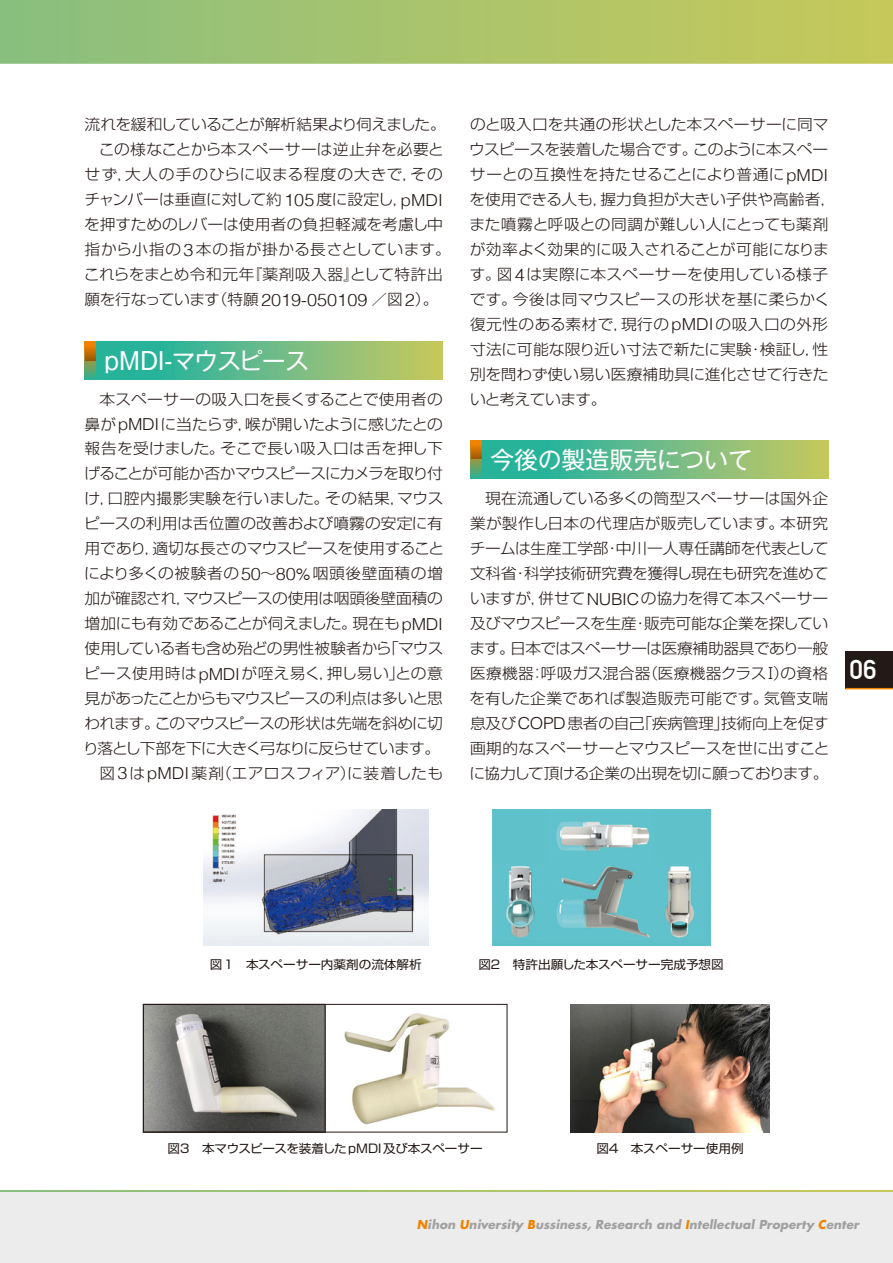
<style>
.page{position:relative;width:893px;height:1263px;background:#fff}
.page>*{position:absolute;margin:0;border:0;box-sizing:border-box;transform-origin:0 0}
.t1{font:700 26.7px "DIN Alternate";color:#fff;scale:1.05 1}
.t2{font:24px "Gothic MB101 Pro";letter-spacing:-.01em;color:#fff}
.t3{font:24px "Gothic MB101 Pro";letter-spacing:-.03em;color:#fff}
.t4{font:300 15px/24.9px "Shin Go Pro";letter-spacing:-.01em;color:#231916;text-align:right;scale:1.05 1}
.t5{font:300 15px "Shin Go Pro";letter-spacing:-.03em;color:#231916;scale:1.05 1}
.t6{font:300 15px "Shin Go Pro";letter-spacing:-.04em;color:#231916;scale:1.05 1}
.t7{font:300 15px "Shin Go Pro";letter-spacing:.015em;color:#231916;scale:1.05 1}
.t8{font:300 15px "Shin Go Pro";letter-spacing:.055em;color:#231916;scale:1.05 1}
.t9{font:300 15px "Shin Go Pro";letter-spacing:.04em;color:#231916;scale:1.05 1}
.t10{font:300 15px "Shin Go Pro";letter-spacing:.01em;color:#231916;scale:1.05 1}
.t11{font:italic 700 12px "Futura";letter-spacing:.01em;color:#a0a0a1}
.t12{font:12px "Shin Go Pro";color:#231916;scale:1.05 1}
.t13{font:12px "Shin Go Pro";letter-spacing:-.025em;color:#231916;scale:1.05 1}
.s1{font-family:"Helvetica";font-size:17.25px}
.s2{font-family:"Helvetica";font-size:16.5px}
.s3{color:#f08300}
</style>
<div class="page">
<svg style="left:0;top:0;width:893px;height:64px;background:#a9c46c"></svg>
<div style="left:0;top:1191px;width:893px;height:72px;background:#ececec"></div>
<svg style="left:0;top:1191px;width:893px;height:1px"></svg>
<div style="left:845px;top:651px;width:48px;height:38px;background:#231916"></div>
<hr style="left:845px;top:688px;width:48px;height:1px;background:#f08300">
<svg style="left:482px;top:440px;width:346px;height:38px;background:#6bbb84"></svg>
<svg style="left:471px;top:440px;width:11px;height:38px"></svg>
<svg style="left:96px;top:342px;width:346px;height:37px;background:#6bbb84"></svg>
<svg style="left:85px;top:342px;width:11px;height:37px"></svg>
<img style="left:492px;top:810px;width:218px;height:136px">
<img style="left:145px;top:1006px;width:178px;height:124px">
<img style="left:332px;top:1003px;width:170px;height:130px">
<img style="left:571px;top:1004px;width:199px;height:128px">
<svg style="left:203px;top:810px;width:225px;height:136px"></svg>
<div style="left:143px;top:1004px;width:364px;height:128px;border:1px solid #231916"></div>
<p class="t6" style="left:85px;top:112px;width:345px">流れを緩和していることが解析結果より伺えました。</p>
<p class="t10" style="left:99px;top:137px;width:330px">この様なことから本スペーサーは逆止弁を必要と</p>
<p class="t8" style="left:85px;top:162px;width:343px">せず，大人の手のひらに収まる程度の大きで，その</p>
<p class="t4" style="left:84px;top:185px;width:343px">チャンバーは垂直に対して約<span class="s1">105</span>度に設定し，<span class="s2">pMDI</span></p>
<p class="t4" style="left:84px;top:210px;width:343px">を押すためのレバーは使用者の負担軽減を考慮し中</p>
<p class="t9" style="left:85px;top:237px;width:350px">指から小指の<span class="s1">3</span>本の指が掛かる長さとしています。</p>
<p class="t7" style="left:84px;top:262px;width:344px">これらをまとめ令和元年『薬剤吸入器』として特許出</p>
<p class="t5" style="left:85px;top:287px;width:339px">願を行なっています（特願<span class="s1">2019</span><span class="s2">-</span><span class="s1">050109</span> ／図<span class="s1">2</span>）。</p>
<h2 class="t3" style="left:104px;top:341px;width:207px">pMDI-マウスピース</h2>
<p class="t4" style="left:83px;top:385px;width:345px">本スペーサーの吸入口を長くすることで使用者の鼻が<span class="s2">pMDI</span>に当たらず，喉が開いたように感じたとの報告を受けました。そこで長い吸入口は舌を押し下げることが可能か否かマウスピースにカメラを取り付け，口腔内撮影実験を行いました。その結果，マウスピースの利用は舌位置の改善および噴霧の安定に有用であり，適切な長さのマウスピースを使用することにより多くの被験者の<span class="s1">50</span>～<span class="s1">80</span><span class="s2">%</span>咽頭後壁面積の増加が確認され，マウスピースの使用は咽頭後壁面積の増加にも有効であることが伺えました。現在も<span class="s2">pMDI</span>使用している者も含め殆どの男性被験者から「マウスピース使用時は<span class="s2">pMDI</span>が咥え易く，押し易い」との意見があったことからもマウスピースの利点は多いと思われます。このマウスピースの形状は先端を斜めに切り落とし下部を下に大きく弓なりに反らせています。図<span class="s1">3</span>は<span class="s2">pMDI</span>薬剤（エアロスフィア）に装着したも</p>
<p class="t4" style="left:469px;top:110px;width:351px;text-align:left">のと吸入口を共通の形状とした本スペーサーに同マウスピースを装着した場合です。このように本スペーサーとの互換性を持たせることにより普通に<span class="s2">pMDI</span>を使用できる人も，握力負担が大きい子供や高齢者，また噴霧と呼吸との同調が難しい人にとっても薬剤が効率よく効果的に吸入されることが可能になります。図<span class="s1">4</span>は実際に本スペーサーを使用している様子です。今後は同マウスピースの形状を基に柔らかく復元性のある素材で，現行の<span class="s2">pMDI</span>の吸入口の外形寸法に可能な限り近い寸法で新たに実験・検証し，性別を問わず使い易い医療補助具に進化させて行きたいと考えています。</p>
<h2 class="t2" style="left:490px;top:439px;width:263px">今後の製造販売について</h2>
<p class="t4" style="left:469px;top:484px;width:344px;text-align:justify;text-indent:16px">現在流通している多くの筒型スペーサーは国外企業が製作し日本の代理店が販売しています。本研究チームは生産工学部・中川一人専任講師を代表として文科省・科学技術研究費を獲得し現在も研究を進めていますが，併せて<span class="s2">NUBIC</span>の協力を得て本スペーサー及びマウスピースを生産・販売可能な企業を探しています。日本ではスペーサーは医療補助器具であり一般医療機器：呼吸ガス混合器（医療機器クラスⅠ）の資格を有した企業であれば製造販売可能です。気管支喘息及び<span class="s2">COPD</span>患者の自己「疾病管理」技術向上を促す画期的なスペーサーとマウスピースを世に出すことに協力して頂ける企業の出現を切に願っております。</p>
<h1 class="t1" style="left:850px;top:649px;width:27px">06</h1>
<p class="t12" style="left:210px;top:955px;width:203px">図1　本スペーサー内薬剤の流体解析</p>
<p class="t12" style="left:478px;top:955px;width:235px">図２　特許出願した本スペーサー完成予想図</p>
<p class="t13" style="left:168px;top:1139px;width:302px">図３　本マウスピースを装着したpMDI及び本スペーサー</p>
<p class="t12" style="left:596px;top:1139px;width:142px">図４　本スペーサー使用例</p>
<p class="t11" style="left:417px;top:1216px;width:444px"><span class="s3">N</span>ihon <span class="s3">U</span>niversity <span class="s3">B</span>ussiness, Research and <span class="s3">I</span>ntellectual Property <span class="s3">C</span>enter</p>
</div>
